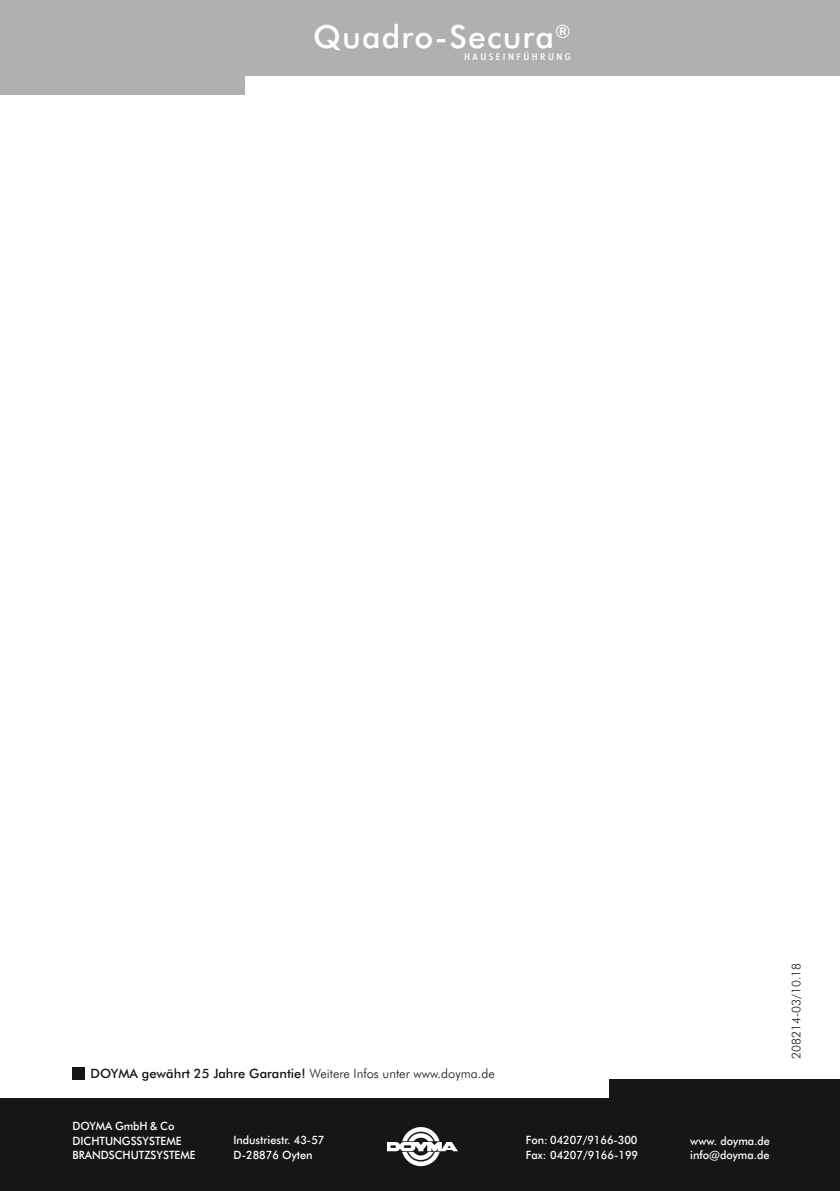
<style>
.page{position:relative;width:840px;height:1191px;background:#fff}
.page>*{position:absolute;margin:0;border:0;box-sizing:border-box;transform-origin:0 0}
.t1{font:500 32px "Futura BT";letter-spacing:.035em;color:#fff}
.t2{font:300 12.8px "Futura BT";color:#151616}
.t3{font:300 12px "Futura BT";color:#151616}
.t4{font:500 11.4px/14.4px "Futura BT";color:#fff;scale:.95 1}
.t5{font:500 condensed 9.4px "Futura BT";letter-spacing:.2em;color:#fff;scale:1.3 1}
.s1{font-weight:500}
</style>
<div class="page">
<div style="left:0;top:0;width:839px;height:76px;background:#afb0b0"></div>
<div style="left:0;top:68px;width:244px;height:27px;background:#afb0b0"></div>
<div style="left:72px;top:1067px;width:13px;height:12px;background:#151616"></div>
<div style="left:0;top:1098px;width:839px;height:93px;background:#151616"></div>
<div style="left:609px;top:1079px;width:230px;height:42px;background:#151616"></div>
<svg style="left:387px;top:1127px;width:70px;height:39px"></svg>
<h1 class="t1" style="left:313px;top:15px;width:259px">Quadro-Secura<sup>®</sup></h1>
<p class="t5" style="left:464px;top:50px;width:83px">HAUSEINFÜHRUNG</p>
<p class="t2" style="left:90px;top:1065px;width:405px"><span class="s1">DOYMA gewährt 25 Jahre Garantie!</span> Weitere Infos unter www.doyma.de</p>
<p class="t4" style="left:72px;top:1118px;width:131px">DOYMA GmbH &amp; Co<br>DICHTUNGSSYSTEME<br>BRANDSCHUTZSYSTEME</p>
<p class="t4" style="left:233px;top:1132px;width:97px">Industriestr. 43-57<br>D-28876 Oyten</p>
<p class="t4" style="left:689px;top:1132px;width:85px">www. doyma.de info@doyma.de</p>
<p class="t4" style="left:525px;top:1132px;width:120px">Fon: 04207/9166-300<br>Fax: 04207/9166-199</p>
<p class="t3" style="left:787px;top:1058px;width:97px;rotate:-90deg">208214-03/10.18</p>
</div>
